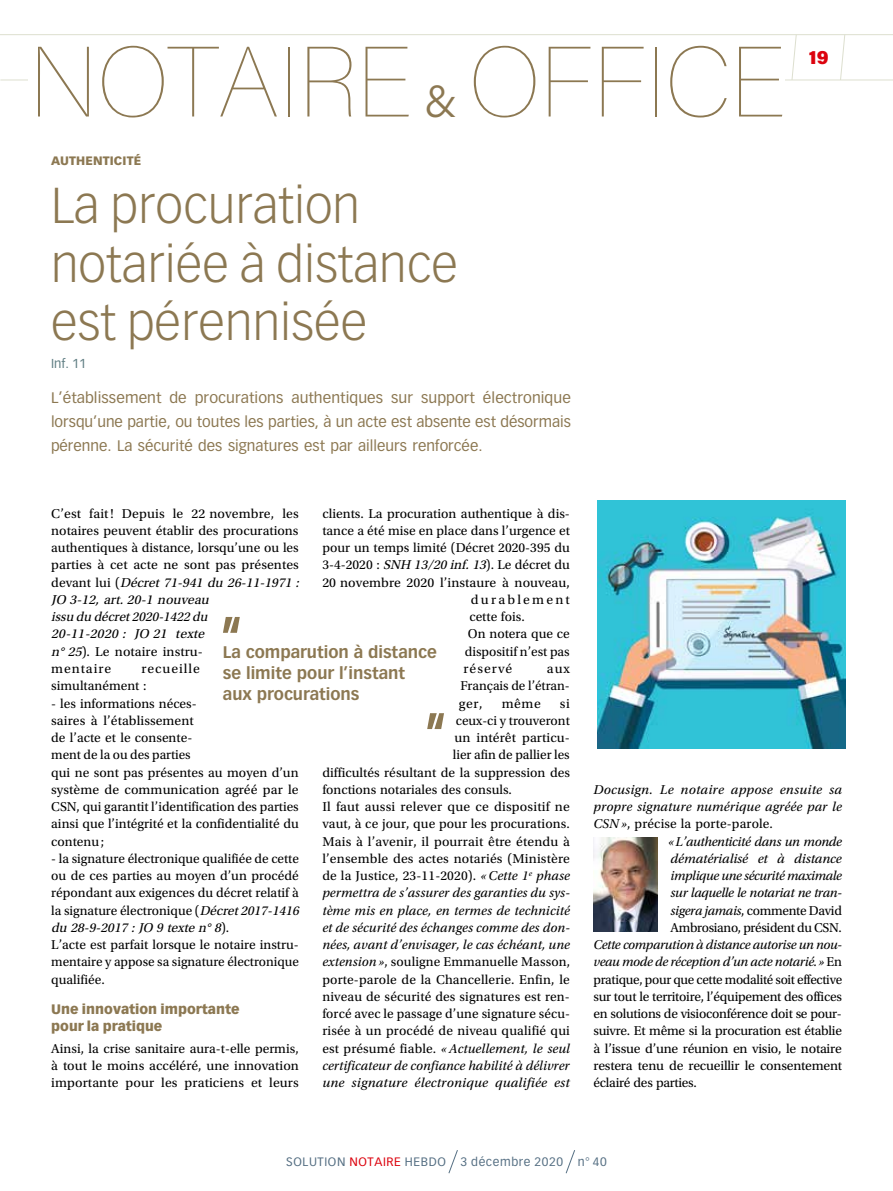
<style>
.page{position:relative;width:893px;height:1191px;background:#fff}
.page>*{position:absolute;margin:0;border:0;box-sizing:border-box;transform-origin:0 0}
.t1{font:100 99px "Acumin Pro";letter-spacing:-.01em;color:#8c7852}
.t2{font:300 49.5px/58.5px "Vectora LT Std";color:#8c7852}
.t3{font:900 19.5px "Acumin Pro";color:#dc030e}
.t4{font:700 16.5px/21px "Vectora LT Std";color:#8c7852}
.t5{font:15px/24px "Vectora LT Std";color:#8c7852;text-align:justify}
.t6{font:13.5px/17.2px "Utopia Std";color:#000}
.t7{font:italic 13.5px "Utopia Std";letter-spacing:.01em;color:#000}
.t8{font:italic 13.5px "Utopia Std";letter-spacing:-.02em;color:#000}
.t9{font:900 13.5px/17.2px "Vectora LT Std";color:#8c7852}
.t10{font:13.5px "Utopia Std";letter-spacing:-.02em;color:#000}
.t11{font:13.5px "Utopia Std";letter-spacing:-.025em;color:#000}
.t12{font:13.5px "Utopia Std";letter-spacing:.16em;color:#000}
.t13{font:13.5px "Utopia Std";letter-spacing:.075em;color:#000}
.t14{font:12.75px "Vectora LT Std";color:#617f84}
.t15{font:12px "Vectora LT Std";letter-spacing:.05em;color:#556f83}
.t16{font:900 12px "Vectora LT Std";letter-spacing:.01em;color:#8c7852}
.s1{font-weight:300;font-size:45px}
.s2{font-style:italic}
.s3{font-style:normal}
.s4{color:#dc030e}
</style>
<div class="page">
<svg style="left:448px;top:1150px;width:10px;height:24px"></svg>
<svg style="left:565px;top:1150px;width:10px;height:24px"></svg>
<hr style="left:0;top:80px;width:893px;height:1px;background:#dddfcf">
<hr style="left:0;top:34px;width:893px;height:1px;background:#dddfcf">
<svg style="left:840px;top:35px;width:6px;height:46px"></svg>
<svg style="left:791px;top:35px;width:6px;height:46px"></svg>
<div style="left:29px;top:44px;width:756px;height:87px;background:#fff"></div>
<img style="left:593px;top:837px;width:65px;height:94px">
<svg style="left:223px;top:617px;width:17px;height:16px"></svg>
<svg style="left:427px;top:713px;width:17px;height:16px"></svg>
<img style="left:597px;top:500px;width:248px;height:248px">
<h1 class="t1" style="left:29px;top:14px;width:758px">NOTAIRE <span class="s1">&amp;</span> OFFICE</h1>
<p class="t16" style="left:51px;top:153px;width:92px">AUTHENTICITÉ</p>
<h2 class="t2" style="left:51px;top:177px;width:409px">La procuration notariée à distance est pérennisée</h2>
<p class="t14" style="left:51px;top:355px;width:37px">Inf. 11</p>
<p class="t5" style="left:51px;top:385px;width:521px">L’établissement de procurations authentiques sur support électronique lorsqu’une partie, ou toutes les parties, à un acte est absente est désormais pérenne. La sécurité des signatures est par ailleurs renforcée.</p>
<h3 class="t3" style="left:809px;top:43px;width:21px">19</h3>
<p class="t6" style="left:51px;top:505px;width:252px">C’est fait! Depuis le 22 novembre, les notaires peuvent établir des procurations authentiques à distance, lorsqu’une ou les parties à cet acte ne sont pas présentes d evant lui ( <span class="s2">Décret 71‑941 du 26‑ 11‑ 1971 :<br>JO 3‑ 12, art. 20‑ 1 nouveau<br>issu du décret2020‑ 1422 du<br>20‑ 11‑ 2020 : JO 21 texte<br>n°25</span>). Le notaire instru-<br>mentaire</p>
<p class="t6" style="left:322px;top:505px;width:249px">clients. La procuration authentique à dis-</p>
<p class="t6" style="left:322px;top:522px;width:249px">tance a été mise en place dans l’urgence et</p>
<p class="t6" style="left:322px;top:539px;width:249px">pour un temps limité (Décret 2020‑395 du</p>
<p class="t6" style="left:322px;top:556px;width:249px">3‑4-2020 : <span class="s2">SNH13/20 inf.13</span>). Le décret du</p>
<p class="t6" style="left:322px;top:574px;width:249px">20 novembre 2020 l’instaure à nouveau,</p>
<p class="t12" style="left:471px;top:592px;width:101px">durablement</p>
<p class="t6" style="left:469px;top:608px;width:57px">cette fois.</p>
<p class="t6" style="left:468px;top:625px;width:103px">On notera que ce</p>
<p class="t6" style="left:465px;top:643px;width:106px">dispositif n’est pas</p>
<p class="t13" style="left:463px;top:661px;width:50px">réservé</p>
<p class="t4" style="left:223px;top:642px;width:215px">La comparution à distance se limite pour l’instant aux procurations</p>
<p class="t6" style="left:51px;top:660px;width:150px;text-indent:90px">recueille simultanément :</p>
<p class="t6" style="left:51px;top:694px;width:249px">- les informations néces-<br>saires à l’établissement<br>de l’acte et le consente-<br>ment de la ou des parties<br>qui ne sont pas présentes au moyen d’un système de communication agréé par le<br>CSN, qui garantit l’identification des parties ainsi que l’intégrité et la confidentialité du contenu;</p>
<p class="t6" style="left:51px;top:850px;width:252px">- la signature électronique qualifiée de cette ou de ces parties au moyen d’un procédé répondant aux exigences du décret relatif à la signature électronique (<span class="s2">Décret2017‑1416 du 28‑ 9-2017 :JO 9 texte n° 8</span>) .<br>L’acte est parfait lorsque le notaire instru&shy;mentaire y appose sa signature électronique qualifiée.</p>
<p class="t9" style="left:51px;top:1000px;width:190px">Une innovation importante pour la pratique</p>
<p class="t6" style="left:51px;top:1039px;width:249px;text-align:justify">Ainsi, la crise sanitaire aura-t-elle permis, à tout le moins accéléré, une innovation importante pour les praticiens et leurs</p>
<p class="t6" style="left:459px;top:660px;width:113px;text-align:justify;text-indent:88px">aux Français de l’étran&shy;ger,</p>
<p class="t6" style="left:502px;top:694px;width:41px">même</p>
<p class="t6" style="left:560px;top:694px;width:11px">si</p>
<p class="t6" style="left:456px;top:712px;width:115px">ceux-ci y trouveront</p>
<p class="t6" style="left:454px;top:729px;width:117px">un intérêt particu-</p>
<p class="t6" style="left:453px;top:746px;width:118px">lier afin de pallier les</p>
<p class="t6" style="left:322px;top:763px;width:249px">difficultés résultant de la suppression des</p>
<p class="t6" style="left:322px;top:781px;width:191px">fonctions notariales des consuls.</p>
<p class="t6" style="left:322px;top:798px;width:249px">Il faut aussi relever que ce dispositif ne</p>
<p class="t6" style="left:322px;top:815px;width:249px">vaut, à ce jour, que pour les procurations.</p>
<p class="t6" style="left:322px;top:832px;width:249px">Mais à l’avenir, il pourrait être étendu à</p>
<p class="t6" style="left:322px;top:850px;width:249px">l’ensemble des actes notariés (Ministère</p>
<p class="t6" style="left:322px;top:867px;width:249px">de la Justice, 23‑11‑2020). <span class="s2">«Cette 1</span><sup>e</sup> <span class="s2">phase</span></p>
<p class="t7" style="left:322px;top:885px;width:249px">permettra de s’assurer des garanties du sys-</p>
<p class="t7" style="left:322px;top:903px;width:249px">tème mis en place, en termes de technicité</p>
<p class="t7" style="left:322px;top:920px;width:249px">et de sécurité des échanges comme des don-</p>
<p class="t7" style="left:322px;top:937px;width:249px">nées, avant d’envisager, le cas échéant, une</p>
<p class="t6" style="left:322px;top:953px;width:249px"><span class="s2">extension»</span>, souligne Emmanuelle Masson,</p>
<p class="t6" style="left:322px;top:970px;width:249px">porte-parole de la Chancellerie. Enfin, le</p>
<p class="t6" style="left:322px;top:988px;width:249px">niveau de sécurité des signatures est ren-</p>
<p class="t6" style="left:322px;top:1005px;width:249px">forcé avec le passage d’une signature sécu-</p>
<p class="t6" style="left:322px;top:1022px;width:249px">risée à un procédé de niveau qualifié qui</p>
<p class="t7" style="left:322px;top:1041px;width:249px"><span class="s3">est présumé fiable.</span> «Actuellement, le seul</p>
<p class="t7" style="left:322px;top:1058px;width:249px">certificateur de confiance habilité à délivrer</p>
<p class="t7" style="left:322px;top:1075px;width:249px">une signature électronique qualifiée est</p>
<p class="t7" style="left:593px;top:782px;width:250px">Docusign. Le notaire appose ensuite sa</p>
<p class="t7" style="left:593px;top:799px;width:250px">propre signature numérique agréée par le</p>
<p class="t6" style="left:593px;top:815px;width:181px"><span class="s2">CSN»</span>, précise la porte-parole.</p>
<p class="t8" style="left:668px;top:834px;width:175px">«L’authenticité dans un monde</p>
<p class="t7" style="left:671px;top:851px;width:173px">dématérialisé et à distance</p>
<p class="t8" style="left:671px;top:868px;width:173px">implique une sécurité maximale</p>
<p class="t8" style="left:671px;top:885px;width:173px">sur laquelle le notariat ne tran-</p>
<p class="t10" style="left:671px;top:903px;width:173px"><span class="s2">sigera jamais</span>, commente David</p>
<p class="t11" style="left:671px;top:920px;width:173px">Ambrosiano, président du CSN.</p>
<p class="t6" style="left:593px;top:936px;width:250px;text-align:justify"><span class="s2">Cette comparution à distance autorise un nou&shy;veau mode de réception d’un acte notarié.»</span> En pratique, pour que cette modalité soit effective sur tout le territoire, l’équipement des offices en solutions de visioconférence doit se pour&shy;suivre. Et même si la procuration est établie à l’issue d’une réunion en visio, le notaire restera tenu de recueillir le consentement éclairé des parties.</p>
<p class="t15" style="left:286px;top:1154px;width:322px">SOLUTION <span class="s4">NOTAIRE</span> HEBDO 3 décembre 2020 n° 40</p>
</div>
